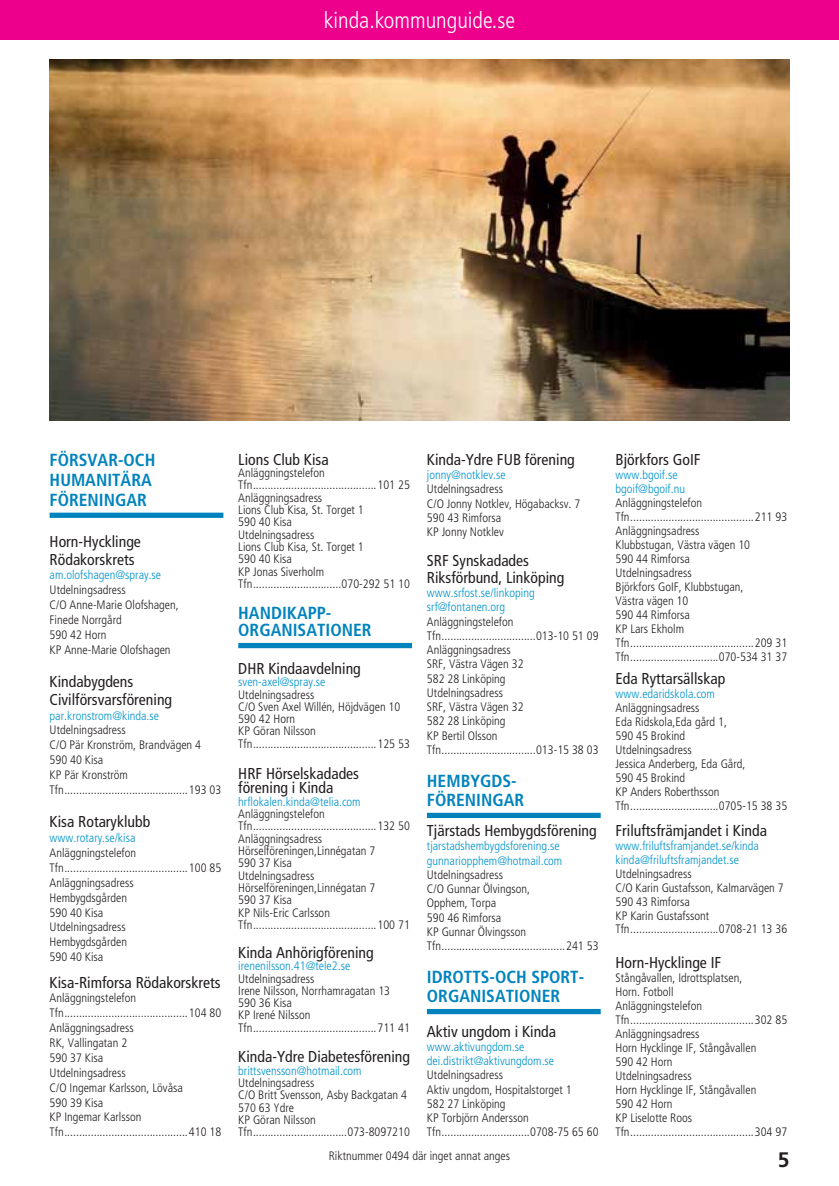
<style>
.page{position:relative;width:839px;height:1186px;background:#fff}
.page>*{position:absolute;margin:0;border:0;box-sizing:border-box;transform-origin:0 0}
.t1{font:300 condensed 22.75px "Frutiger LT Std";color:#fff}
.t2{font:700 21px "Frutiger LT Std";color:#231f20}
.t3{font:700 condensed 17.5px/20.1px "Frutiger LT Std";color:#0083bd}
.t4{font:condensed 15.75px/17.5px "Frutiger LT Std";color:#231f20}
.t5{font:300 condensed 12.25px/14px "Frutiger LT Std";color:#231f20}
.t6{font:300 condensed 12.25px/14.2px "Frutiger LT Std";color:#0093ca}
</style>
<div class="page">
<div style="left:0;top:0;width:838px;height:40px;background:#ec008c"></div>
<div style="left:50px;top:512px;width:173px;height:6px;background:#0083bd"></div>
<div style="left:238px;top:643px;width:174px;height:5px;background:#0083bd"></div>
<div style="left:427px;top:813px;width:173px;height:5px;background:#0083bd"></div>
<div style="left:427px;top:1009px;width:173px;height:5px;background:#0083bd"></div>
<img style="left:50px;top:60px;width:739px;height:360px">
<h1 class="t1" style="left:324px;top:9px;width:193px">kinda.kommunguide.se</h1>
<h3 class="t3" style="left:50px;top:449px;width:107px">FÖRSVAR-OCH<br>HUMANITÄRA<br>FÖRENINGAR</h3>
<p class="t4" style="left:50px;top:534px;width:93px">Horn-Hycklinge<br>Rödakorskrets</p>
<p class="t6" style="left:50px;top:569px;width:113px">am.olofshagen@spray.se</p>
<p class="t5" style="left:50px;top:583px;width:131px;line-height:14.9px">Utdelningsadress<br>C/O Anne-Marie Olofshagen,<br>Finede Norrgård<br>590 42 Horn<br>KP Anne-Marie Olofshagen</p>
<p class="t4" style="left:50px;top:674px;width:124px">Kindabygdens<br>Civilförsvarsförening</p>
<p class="t6" style="left:50px;top:709px;width:111px">par.kronstrom@kinda.se</p>
<p class="t5" style="left:50px;top:723px;width:173px;line-height:14.9px">Utdelningsadress<br>C/O Pär Kronström, Brandvägen 4<br>590 40 Kisa<br>KP Pär Kronström<br>Tfn ..........................................193 03</p>
<p class="t4" style="left:50px;top:814px;width:102px">Kisa Rotaryklubb</p>
<p class="t6" style="left:50px;top:831px;width:87px">www.rotary.se/kisa</p>
<p class="t5" style="left:50px;top:846px;width:173px;line-height:14.9px">Anläggningstelefon<br>Tfn ..........................................100 85<br>Anläggningsadress<br>Hembygdsgården<br>590 40 Kisa<br>Utdelningsadress<br>Hembygdsgården<br>590 40 Kisa</p>
<p class="t4" style="left:50px;top:974px;width:172px">Kisa-Rimforsa Rödakorskrets</p>
<p class="t5" style="left:50px;top:991px;width:173px;line-height:14.9px">Anläggningstelefon<br>Tfn ..........................................104 80<br>Anläggningsadress<br>RK, Vallingatan 2<br>590 37 Kisa<br>Utdelningsadress<br>C/O Ingemar Karlsson, Lövåsa<br>590 39 Kisa<br>KP Ingemar Karlsson<br>Tfn ..........................................410 18</p>
<p class="t4" style="left:238px;top:451px;width:92px">Lions Club Kisa</p>
<p class="t5" style="left:238px;top:467px;width:173px;line-height:12.2px">Anläggningstelefon<br>Tfn ..........................................101 25<br>Anläggningsadress<br>Lions Club Kisa, St. Torget 1<br>590 40 Kisa<br>Utdelningsadress<br>Lions Club Kisa, St. Torget 1<br>590 40 Kisa<br>KP Jonas Siverholm<br>Tfn ..............................070-292 51 10</p>
<h3 class="t3" style="left:238px;top:604px;width:135px;line-height:17.5px">HANDIKAPP-<br>ORGANISATIONER</h3>
<p class="t4" style="left:238px;top:660px;width:124px">DHR Kindaavdelning</p>
<p class="t6" style="left:238px;top:675px;width:89px">sven-axel@spray.se</p>
<p class="t5" style="left:238px;top:689px;width:173px;line-height:12.2px">Utdelningsadress<br>C/O Sven Axel Willén, Höjdvägen 10<br>590 42 Horn<br>KP Göran Nilsson<br>Tfn ..........................................125 53</p>
<p class="t4" style="left:238px;top:766px;width:122px;line-height:14.9px">HRF Hörselskadades förening i Kinda</p>
<p class="t6" style="left:238px;top:795px;width:124px">hrflokalen.kinda@telia.com</p>
<p class="t5" style="left:238px;top:808px;width:173px;line-height:12.2px">Anläggningstelefon<br>Tfn ..........................................132 50<br>Anläggningsadress<br>Hörselföreningen,Linnégatan 7<br>590 37 Kisa<br>Utdelningsadress<br>Hörselföreningen,Linnégatan 7<br>590 37 Kisa<br>KP Nils-Eric Carlsson<br>Tfn ..........................................100 71</p>
<p class="t4" style="left:238px;top:944px;width:137px">Kinda Anhörigförening</p>
<p class="t6" style="left:238px;top:959px;width:113px">irenenilsson.41@tele2.se</p>
<p class="t5" style="left:238px;top:972px;width:173px;line-height:12.2px">Utdelningsadress<br>Irene Nilsson, Norrhamragatan 13<br>590 36 Kisa<br>KP Irené Nilsson<br>Tfn ..........................................711 41</p>
<p class="t4" style="left:238px;top:1049px;width:173px">Kinda-Ydre Diabetesförening</p>
<p class="t6" style="left:238px;top:1064px;width:125px">brittsvensson@hotmail.com</p>
<p class="t5" style="left:238px;top:1077px;width:173px;line-height:12.2px">Utdelningsadress<br>C/O Britt Svensson, Asby Backgatan 4<br>570 63 Ydre<br>KP Göran Nilsson<br>Tfn ................................073-8097210</p>
<p class="t4" style="left:427px;top:451px;width:149px">Kinda-Ydre FUB förening</p>
<p class="t6" style="left:427px;top:468px;width:80px">jonny@notklev.se</p>
<p class="t5" style="left:427px;top:482px;width:155px">Utdelningsadress<br>C/O Jonny Notklev, Högabacksv. 7<br>590 43 Rimforsa<br>KP Jonny Notklev</p>
<p class="t4" style="left:427px;top:553px;width:139px;line-height:16.8px">SRF Synskadades<br>Riksförbund, Linköping</p>
<p class="t6" style="left:427px;top:586px;width:109px">www.srfost.se/linkoping srf@fontanen.org</p>
<p class="t5" style="left:427px;top:615px;width:173px">Anläggningstelefon<br>Tfn ................................013-10 51 09<br>Anläggningsadress<br>SRF, Västra Vägen 32<br>582 28 Linköping<br>Utdelningsadress<br>SRF, Västra Vägen 32<br>582 28 Linköping<br>KP Bertil Olsson<br>Tfn ................................013-15 38 03</p>
<h3 class="t3" style="left:427px;top:771px;width:99px;line-height:19.4px">HEMBYGDS-<br>FÖRENINGAR</h3>
<p class="t4" style="left:427px;top:822px;width:171px">Tjärstads Hembygdsförening</p>
<p class="t6" style="left:427px;top:839px;width:137px">tjarstadshembygdsforening.se gunnariopphem@hotmail.com</p>
<p class="t5" style="left:427px;top:868px;width:173px">Utdelningsadress<br>C/O Gunnar Ölvingson,<br>Opphem, Torpa<br>590 46 Rimforsa<br>KP Gunnar Ölvingsson<br>Tfn ..........................................241 53</p>
<h3 class="t3" style="left:427px;top:967px;width:159px;line-height:19.4px">IDROTTS-OCH SPORT-<br>ORGANISATIONER</h3>
<p class="t4" style="left:427px;top:1023px;width:131px">Aktiv ungdom i Kinda</p>
<p class="t6" style="left:427px;top:1040px;width:129px">www.aktivungdom.se dei.distrikt@aktivungdom.se</p>
<p class="t5" style="left:427px;top:1068px;width:173px">Utdelningsadress<br>Aktiv ungdom, Hospitalstorget 1<br>582 27 Linköping<br>KP Torbjörn Andersson<br>Tfn ..............................0708-75 65 60</p>
<p class="t5" style="left:329px;top:1149px;width:183px">Riktnummer 0494 där inget annat anges</p>
<p class="t4" style="left:615px;top:451px;width:86px">Björkfors GoIF</p>
<p class="t6" style="left:615px;top:468px;width:71px">www.bgoif.se bgoif@bgoif.nu</p>
<p class="t5" style="left:615px;top:496px;width:173px">Anläggningstelefon<br>Tfn ..........................................211 93<br>Anläggningsadress<br>Klubbstugan, Västra vägen 10<br>590 44 Rimforsa<br>Utdelningsadress<br>Björkfors GoIF, Klubbstugan,<br>Västra vägen 10<br>590 44 Rimforsa<br>KP Lars Ekholm<br>Tfn ..........................................209 31<br>Tfn ..............................070-534 31 37</p>
<p class="t4" style="left:615px;top:671px;width:111px">Eda Ryttarsällskap</p>
<p class="t6" style="left:615px;top:687px;width:101px">www.edaridskola.com</p>
<p class="t5" style="left:615px;top:701px;width:173px">Anläggningsadress<br>Eda Ridskola,Eda gård 1,<br>590 45 Brokind<br>Utdelningsadress<br>Jessica Anderberg, Eda Gård,<br>590 45 Brokind<br>KP Anders Roberthsson<br>Tfn ..............................0705-15 38 35</p>
<p class="t4" style="left:615px;top:822px;width:153px">Friluftsfrämjandet i Kinda</p>
<p class="t6" style="left:615px;top:839px;width:145px">www.friluftsframjandet.se/kinda kinda@friluftsframjandet.se</p>
<p class="t5" style="left:615px;top:867px;width:173px">Utdelningsadress<br>C/O Karin Gustafsson, Kalmarvägen 7<br>590 43 Rimforsa<br>KP Karin Gustafssont<br>Tfn ..............................0708-21 13 36</p>
<p class="t4" style="left:615px;top:955px;width:107px">Horn-Hycklinge IF</p>
<p class="t5" style="left:615px;top:972px;width:173px">Stångåvallen, Idrottsplatsen,<br>Horn. Fotboll<br>Anläggningstelefon<br>Tfn ..........................................302 85<br>Anläggningsadress<br>Horn Hycklinge IF, Stångåvallen<br>590 42 Horn<br>Utdelningsadress<br>Horn Hycklinge IF, Stångåvallen<br>590 42 Horn<br>KP Liselotte Roos<br>Tfn ..........................................304 97</p>
<h2 class="t2" style="left:777px;top:1149px;width:13px">5</h2>
</div>
